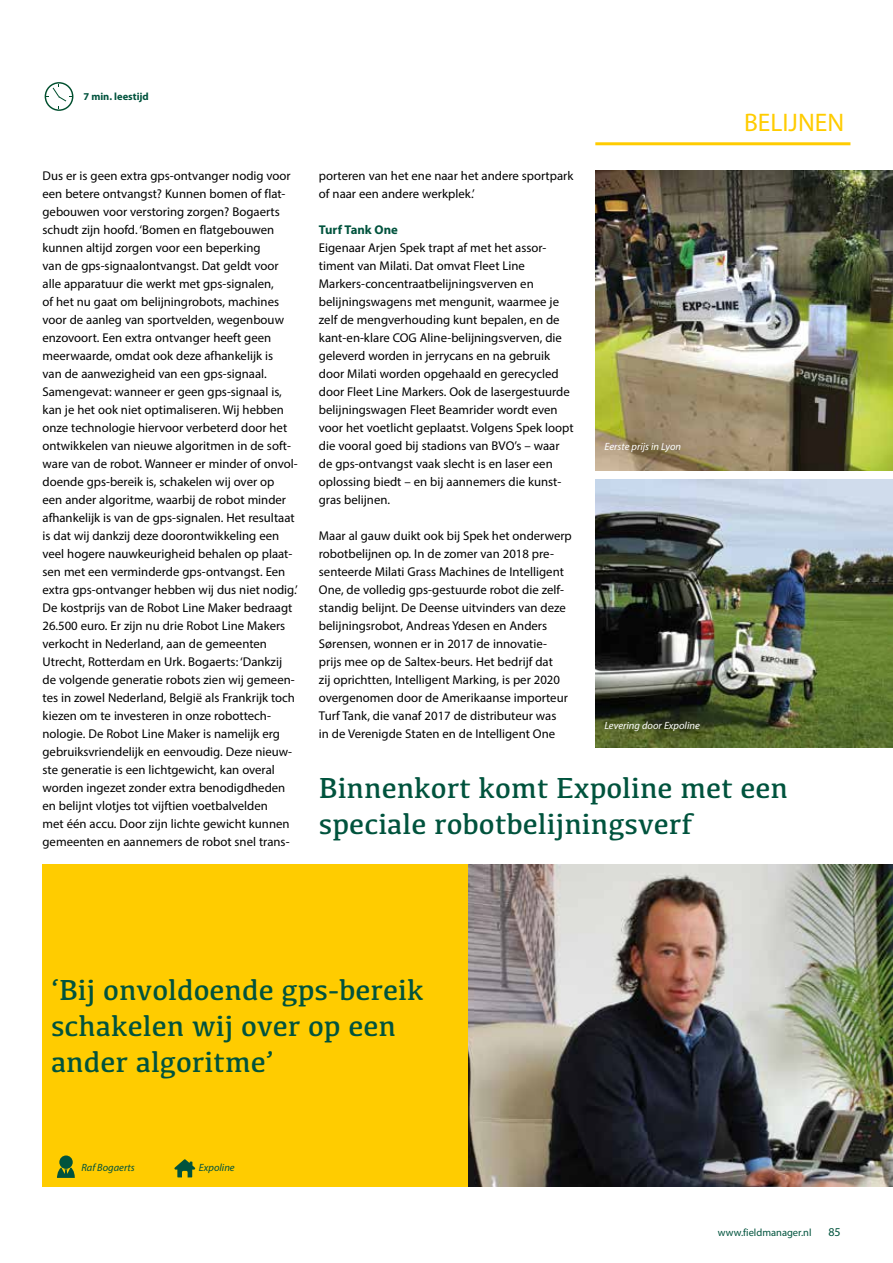
<style>
.page{position:relative;width:893px;height:1263px;background:#fff}
.page>*{position:absolute;margin:0;border:0;box-sizing:border-box;transform-origin:0 0}
.t1{font:30px/36px "Kefa";color:#00533d}
.t2{font:25.5px "Myriad Pro";color:#fc0}
.t3{font:12.75px/18px "Myriad Pro";color:#000}
.t4{font:700 12.75px "Myriad Pro";color:#00533d}
.t5{font:12px "Myriad Pro";color:#00533d}
.t6{font:italic 10.5px "Myriad Pro";color:#fff}
.t7{font:10.5px "Myriad Pro";color:#00533d}
.t8{font:italic 10.5px "Myriad Pro";color:#00533d}
.t9{font:700 10.5px "Myriad Pro";color:#00533d}
</style>
<div class="page">
<hr style="left:595px;top:142px;width:255px;height:3px;background:#fc0">
<svg style="left:45px;top:82px;width:28px;height:29px"></svg>
<img style="left:468px;top:864px;width:425px;height:322px">
<img style="left:595px;top:170px;width:298px;height:300px">
<img style="left:595px;top:480px;width:298px;height:267px">
<div style="left:43px;top:864px;width:425px;height:322px;background:#fc0"></div>
<svg style="left:57px;top:1167px;width:18px;height:11px"></svg>
<div style="left:59px;top:1155px;width:14px;height:14px;background:#00533d;border-radius:50%"></div>
<svg style="left:174px;top:1159px;width:21px;height:18px"></svg>
<p class="t9" style="left:83px;top:90px;width:67px">7 min. leestijd</p>
<h2 class="t2" style="left:744px;top:107px;width:102px">BELIJNEN</h2>
<p class="t3" style="left:43px;top:167px;width:257px">Dus er is geen extra gps-ontvanger nodig voor een betere ontvangst? Kunnen bomen of flat&shy;gebouwen voor verstoring zorgen? Bogaerts schudt zijn hoofd. ‘Bomen en flatgebouwen kunnen altijd zorgen voor een beperking<br>van de gps-signaalontvangst. Dat geldt voor alle apparatuur die werkt met gps-signalen,<br>of het nu gaat om belijningrobots, machines voor de aanleg van sportvelden, wegenbouw enzovoort. Een extra ontvanger heeft geen meerwaarde, omdat ook deze afhankelijk is<br>van de aanwezigheid van een gps-signaal.<br>Samengevat: wanneer er geen gps-signaal is, kan je het ook niet optimaliseren. Wij hebben onze technologie hiervoor verbeterd door het ontwikkelen van nieuwe algoritmen in de soft&shy;ware van de robot. Wanneer er minder of onvol&shy;doende gps-bereik is, schakelen wij over op<br>een ander algoritme, waarbij de robot minder afhankelijk is van de gps-signalen. Het resultaat is dat wij dankzij deze doorontwikkeling een veel hogere nauwkeurigheid behalen op plaat&shy;sen met een verminderde gps-ontvangst. Een extra gps-ontvanger hebben wij dus niet nodig.’ De kostprijs van de Robot Line Maker bedraagt 26.500 euro. Er zijn nu drie Robot Line Makers verkocht in Nederland, aan de gemeenten Utrecht, Rotterdam en Urk. Bogaerts: ‘Dankzij de volgende generatie robots zien wij gemeen&shy;tes in zowel Nederland, België als Frankrijk toch kiezen om te investeren in onze robottech&shy;nologie. De Robot Line Maker is namelijk erg gebruiksvriendelijk en eenvoudig. Deze nieuw&shy;ste generatie is een lichtgewicht, kan overal worden ingezet zonder extra benodigdheden en belijnt vlotjes tot vijftien voetbalvelden<br>met één accu. Door zijn lichte gewicht kunnen gemeenten en aannemers de robot snel trans-</p>
<p class="t3" style="left:319px;top:167px;width:256px">porteren van het ene naar het andere sportpark of naar een andere werkplek.’</p>
<p class="t4" style="left:319px;top:222px;width:81px">Turf Tank One</p>
<p class="t3" style="left:319px;top:239px;width:256px">Eigenaar Arjen Spek trapt af met het assor&shy;timent van Milati. Dat omvat Fleet Line Markers-concentraatbelijningsverven en belijningswagens met mengunit, waarmee je zelf de mengverhouding kunt bepalen, en de kant-en-klare COG Aline-belijningsverven, die geleverd worden in jerrycans en na gebruik door Milati worden opgehaald en gerecycled door Fleet Line Markers. Ook de lasergestuurde belijningswagen Fleet Beamrider wordt even voor het voetlicht geplaatst. Volgens Spek loopt die vooral goed bij stadions van BVO’s – waar de gps-ontvangst vaak slecht is en laser een oplossing biedt – en bij aannemers die kunst&shy;gras belijnen.</p>
<p class="t3" style="left:319px;top:527px;width:254px">Maar al gauw duikt ook bij Spek het onderwerp robotbelijnen op. In de zomer van 2018 pre&shy;senteerde Milati Grass Machines de Intelligent One, de volledig gps-gestuurde robot die zelf&shy;standig belijnt. De Deense uitvinders van deze belijningsrobot, Andreas Ydesen en Anders Sørensen, wonnen er in 2017 de innovatie&shy;prijs mee op de Saltex-beurs. Het bedrijf dat<br>zij oprichtten, Intelligent Marking, is per 2020 overgenomen door de Amerikaanse importeur Turf Tank, die vanaf 2017 de distributeur was<br>in de Verenigde Staten en de Intelligent One</p>
<p class="t6" style="left:604px;top:440px;width:78px">Eerste prijs in Lyon</p>
<p class="t6" style="left:604px;top:719px;width:97px">Levering door Expoline</p>
<h1 class="t1" style="left:319px;top:769px;width:471px">Binnenkort komt Expoline met een speciale robotbelijningsverf</h1>
<h1 class="t1" style="left:51px;top:971px;width:374px">‘Bij onvoldoende gps-bereik schakelen wij over op een ander algoritme’</h1>
<p class="t8" style="left:81px;top:1161px;width:55px">Raf Bogaerts</p>
<p class="t8" style="left:199px;top:1161px;width:37px">Expoline</p>
<p class="t7" style="left:718px;top:1226px;width:95px">www.fieldmanager.nl</p>
<p class="t5" style="left:828px;top:1224px;width:14px">85</p>
</div>
